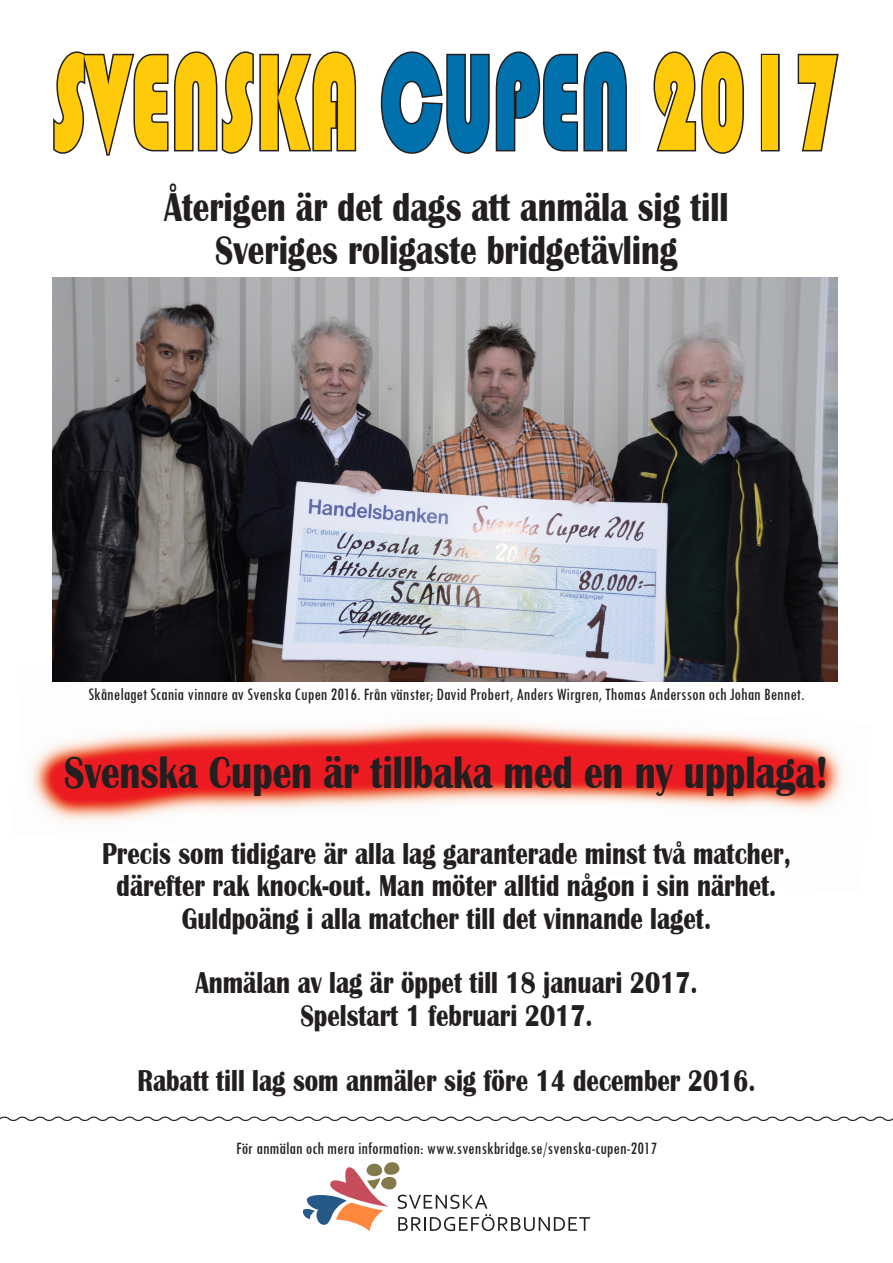
<style>
.page{position:relative;width:893px;height:1263px;background:#fff}
.page>*{position:absolute;margin:0;border:0;box-sizing:border-box;transform-origin:0 0}
.t1{font:141.9px "Bauhaus 93";color:#feca0a;scale:.59 1}
.t2{font:700 46.5px "Britannic";color:#231f20;scale:.8 1}
.t3{font:700 41.4px "Britannic";color:#231f20;scale:.8 1}
.t4{font:700 31.05px/32.4px "Britannic";color:#231f20;text-align:center;scale:.8 1}
.t5{font:condensed 18px "Tw Cen";color:#231f20}
.s1{color:#0071ad}
</style>
<div class="page">
<img style="left:30px;top:664px;width:814px;height:157px">
<svg style="left:53px;top:51px;width:304px;height:105px"></svg>
<svg style="left:380px;top:51px;width:247px;height:103px"></svg>
<svg style="left:653px;top:51px;width:91px;height:103px"></svg>
<div style="left:761px;top:54px;width:19px;height:97px;border:3px solid #231f20"></div>
<svg style="left:797px;top:53px;width:42px;height:99px"></svg>
<svg style="left:303px;top:1162px;width:287px;height:69px"></svg>
<svg style="left:0;top:1116px;width:893px;height:5px"></svg>
<img style="left:53px;top:278px;width:785px;height:403px">
<p class="t1" style="left:52px;top:22px;width:1340px">SVENSKA <span class="s1">CUPEN</span> 2017</p>
<p class="t3" style="left:164px;top:184px;width:707px">Återigen är det dags att anmäla sig till</p>
<p class="t3" style="left:215px;top:227px;width:580px">Sveriges roligaste bridgetävling</p>
<p class="t5" style="left:88px;top:683px;width:718px">Skånelaget Scania vinnare av Svenska Cupen 2016. Från vänster; David Probert, Anders Wirgren, Thomas Andersson och Johan Bennet.</p>
<p class="t2" style="left:64px;top:746px;width:957px">Svenska Cupen är tillbaka med en ny upplaga!</p>
<p class="t4" style="left:102px;top:837px;width:862px">Precis som tidigare är alla lag garanterade minst två matcher,</p>
<p class="t4" style="left:117px;top:870px;width:826px">därefter rak knock-out. Man möter alltid någon i sin närhet.<br>Guldpoäng i alla matcher till det vinnande laget.</p>
<p class="t4" style="left:195px;top:967px;width:629px">Anmälan av lag är öppet till 18 januari 2017.</p>
<p class="t4" style="left:300px;top:999px;width:367px">Spelstart 1 februari 2017.</p>
<p class="t4" style="left:137px;top:1064px;width:774px">Rabatt till lag som anmäler sig före 14 december 2016.</p>
<p class="t5" style="left:236px;top:1137px;width:422px">För anmälan och mera information: www.svenskbridge.se/svenska-cupen-2017</p>
</div>
